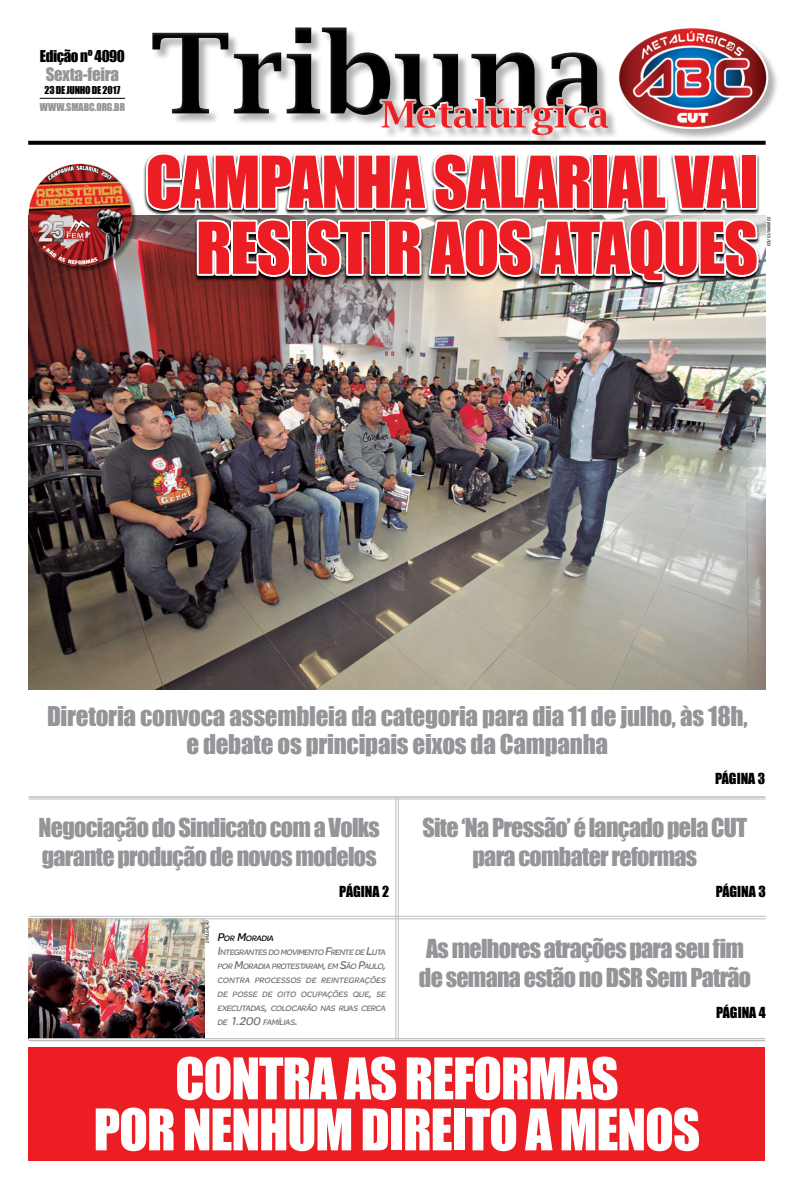
<style>
.page{position:relative;width:794px;height:1191px;background:#fff}
.page>*{position:absolute;margin:0;border:0;box-sizing:border-box;transform-origin:0 0}
.t1{font:66px/66px "Impact";letter-spacing:-.02em;color:#ed1d24;text-align:right}
.t2{font:53px/51px "Impact";letter-spacing:-.02em;color:#fff;text-align:center}
.t3{font:25px/28px "Impact";letter-spacing:-.01em;color:#939598;text-align:center}
.t4{font:24px/29px "Impact";letter-spacing:-.03em;color:#939598}
.t5{font:17px "Impact";color:#939598}
.t6{font:15px "Impact";letter-spacing:-.03em;color:#000}
.t7{font:14px "Impact";color:#000}
.t8{font:10px "Impact";letter-spacing:.005em;color:#939598}
.t9{font:10px "Impact";letter-spacing:-.02em;color:#000}
.t10{font:italic 8.4px/14px "SE Optimist Semi";color:#6d6e71}
.t11{font:italic condensed 4.4px "Swiss 721 BT";letter-spacing:-.01em;color:#000}
.s1{font-size:12px;color:#000}
.s2{color:#000}
.s3{font-size:12px}
</style>
<div class="page">
<hr style="left:40px;top:98px;width:85px;height:1px;background:#000">
<svg style="left:28px;top:141px;width:115px;height:4px"></svg>
<div style="left:138px;top:4px;width:655px;height:138px;background:#fff;opacity:.16"></div>
<div style="left:29px;top:1047px;width:736px;height:113px;background:#ed1d24"></div>
<img style="left:28px;top:216px;width:738px;height:474px">
<img style="left:29px;top:919px;width:175px;height:119px">
<hr style="left:398px;top:797px;width:1px;height:242px;background:#bcbec0">
<hr style="left:395px;top:797px;width:1px;height:242px;background:#bcbec0">
<hr style="left:29px;top:796px;width:736px;height:1px;background:#bcbec0">
<hr style="left:29px;top:798px;width:736px;height:1px;background:#bcbec0">
<hr style="left:29px;top:916px;width:737px;height:1px;background:#bcbec0">
<hr style="left:29px;top:918px;width:737px;height:1px;background:#bcbec0">
<hr style="left:29px;top:1039px;width:736px;height:2px;background:#bcbec0">
<hr style="left:29px;top:1038px;width:736px;height:1px;background:#bcbec0">
<svg style="left:143px;top:112px;width:618px;height:173px"></svg>
<div style="left:30px;top:165px;width:107px;height:107px;background:#000;opacity:.45"></div>
<img style="left:28px;top:163px;width:103px;height:103px">
<h3 class="t6" style="left:40px;top:45px;width:87px">Edição nº 4090</h3>
<p class="t8" style="left:40px;top:99px;width:87px">www.smabc.org.br</p>
<h3 class="t5" style="left:46px;top:61px;width:75px">Sexta-feira</h3>
<p class="t9" style="left:44px;top:82px;width:77px">23 de junho de 2017</p>
<h1 class="t1" style="left:146px;top:147px;width:614px">Campanha Salarial vai resistir aos ataques</h1>
<p class="t11" style="left:766px;top:246px;width:31px;rotate:-90deg">edu guimarães</p>
<h3 class="t3" style="left:47px;top:701px;width:702px">Diretoria convoca assembleia da categoria para dia 11 de julho, às 18h, e debate os principais eixos da Campanha</h3>
<h3 class="t7" style="left:715px;top:767px;width:52px">Página 3</h3>
<h3 class="t4" style="left:39px;top:813px;width:343px">Negociação do Sindicato com a Volks garante produção de novos modelos</h3>
<h3 class="t7" style="left:339px;top:881px;width:51px">Página 2</h3>
<p class="t11" style="left:205px;top:943px;width:24px;rotate:-90deg">divulgação</p>
<p class="t10" style="left:217px;top:931px;width:172px"><span class="s1">P</span><span class="s2">OR</span> <span class="s1">M</span><span class="s2">ORADIA<br></span><span class="s3">I</span> NTEGRANTES DO MOVIM ENTO <span class="s3">F</span>RENTE DE <span class="s3">L</span>UTA<br>POR <span class="s3">M</span>ORADIA PROTESTARAM<span class="s3">,</span>EM <span class="s3">S</span>ÃO <span class="s3">P</span>AULO<span class="s3">,<br></span>CONTRA PROCESSOS DE REINTEGRAÇÕES<br>DE POSSE DE OITO OCUPAÇÕES QUE<span class="s3">,</span> SE<br>EXECUTADAS<span class="s3">,</span> COLOCARÃO NAS RUAS CERCA<br>DE <span class="s3">1.200</span> FAM ÍLIAS<span class="s3">.</span></p>
<h3 class="t4" style="left:472px;top:813px;width:252px;text-indent:-50px">Site ‘Na Pressão’ é lançado pela CUT para combater reformas</h3>
<h3 class="t7" style="left:715px;top:881px;width:52px">Página 3</h3>
<h3 class="t4" style="left:419px;top:933px;width:334px;text-align:center">As melhores atrações para seu fim de semana estão no DSR Sem Patrão</h3>
<h3 class="t7" style="left:716px;top:1001px;width:51px">Página 4</h3>
<h2 class="t2" style="left:94px;top:1051px;width:606px">contra as reformas<br>por nenhum direito a menos</h2>
</div>
